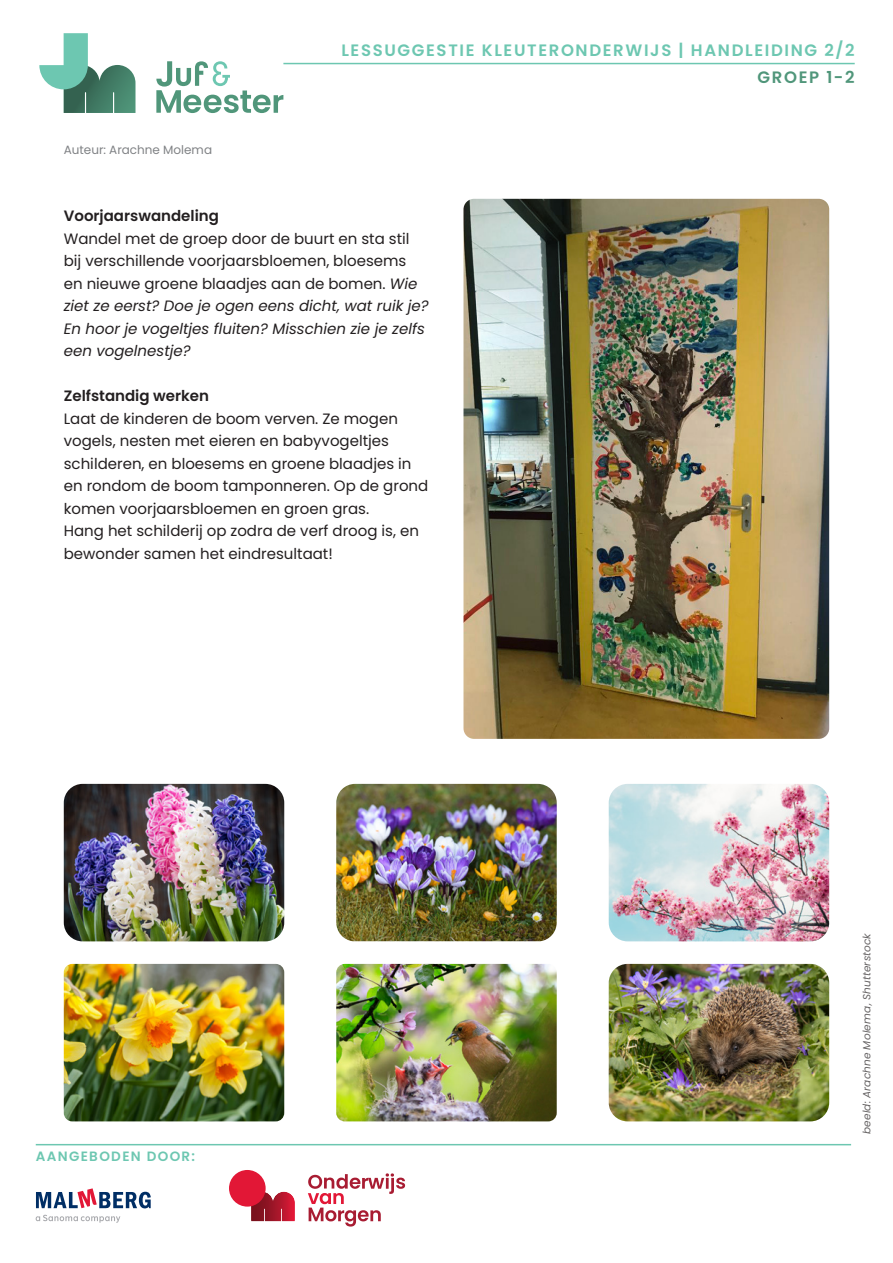
<style>
.page{position:relative;width:893px;height:1263px;background:#fff}
.page>*{position:absolute;margin:0;border:0;box-sizing:border-box;transform-origin:0 0}
.t1{font:600 16.5px "Poppins";letter-spacing:.1em;color:#6dc7b1}
.t2{font:600 16.5px "Poppins";letter-spacing:.1em;color:#50967a}
.t3{font:15px/22.5px "Poppins";color:#231f20}
.t4{font:600 15px "Poppins";color:#231f20}
.t5{font:600 13.5px "Poppins";letter-spacing:.1em;color:#6dc7b1}
.t6{font:12px "Poppins";color:#808285}
.t7{font:italic 10.5px "Poppins";letter-spacing:.015em;color:#231f20}
.s1{font-style:italic}
</style>
<div class="page">
<svg style="left:39px;top:33px;width:96px;height:80px"></svg>
<svg style="left:156px;top:61px;width:127px;height:52px"></svg>
<hr style="left:283px;top:63px;width:572px;height:1px;background:#6dc7b1">
<svg style="left:308px;top:1173px;width:97px;height:53px"></svg>
<svg style="left:251px;top:1192px;width:44px;height:29px"></svg>
<div style="left:229px;top:1170px;width:37px;height:36px;background:#e21736;border-radius:50%"></div>
<svg style="left:36px;top:1188px;width:115px;height:20px"></svg>
<svg style="left:36px;top:1215px;width:84px;height:8px"></svg>
<hr style="left:36px;top:1144px;width:815px;height:1px;background:#6dc7b1">
<img style="left:463px;top:199px;width:366px;height:540px">
<img style="left:64px;top:784px;width:220px;height:157px">
<img style="left:609px;top:964px;width:220px;height:157px">
<img style="left:336px;top:784px;width:221px;height:157px">
<img style="left:609px;top:784px;width:220px;height:157px">
<img style="left:64px;top:964px;width:220px;height:157px">
<img style="left:336px;top:964px;width:221px;height:157px">
<p class="t6" style="left:64px;top:142px;width:150px">Auteur: Arachne Molema</p>
<p class="t1" style="left:341px;top:41px;width:515px">LESSUGGESTIE KLEUTERONDERWIJS | HANDLEIDING 2/2</p>
<p class="t2" style="left:757px;top:68px;width:99px">GROEP 1-2</p>
<p class="t4" style="left:64px;top:207px;width:157px">Voorjaarswandeling</p>
<p class="t3" style="left:64px;top:227px;width:366px">Wandel met de groep door de buurt en sta stil bij verschillende voorjaarsbloemen, bloesems en nieuwe groene blaadjes aan de bomen. <span class="s1">Wie ziet ze eerst? Doe je ogen eens dicht, wat ruik je?<br>En hoor je vogeltjes fluiten? Misschien zie je zelfs een vogelnestje?</span></p>
<p class="t4" style="left:64px;top:387px;width:147px">Zelfstandig werken</p>
<p class="t3" style="left:64px;top:407px;width:366px">Laat de kinderen de boom verven. Ze mogen vogels, nesten met eieren en babyvogeltjes schilderen, en bloesems en groene blaadjes in en rondom de boom tamponneren. Op de grond komen voorjaarsbloemen en groen gras.<br>Hang het schilderij op zodra de verf droog is, en bewonder samen het eindresultaat!</p>
<p class="t5" style="left:36px;top:1149px;width:161px">AANGEBODEN DOOR:</p>
<p class="t7" style="left:863px;top:1134px;width:202px;rotate:-90deg">beeld: Arachne Molema, Shutterstock</p>
</div>
